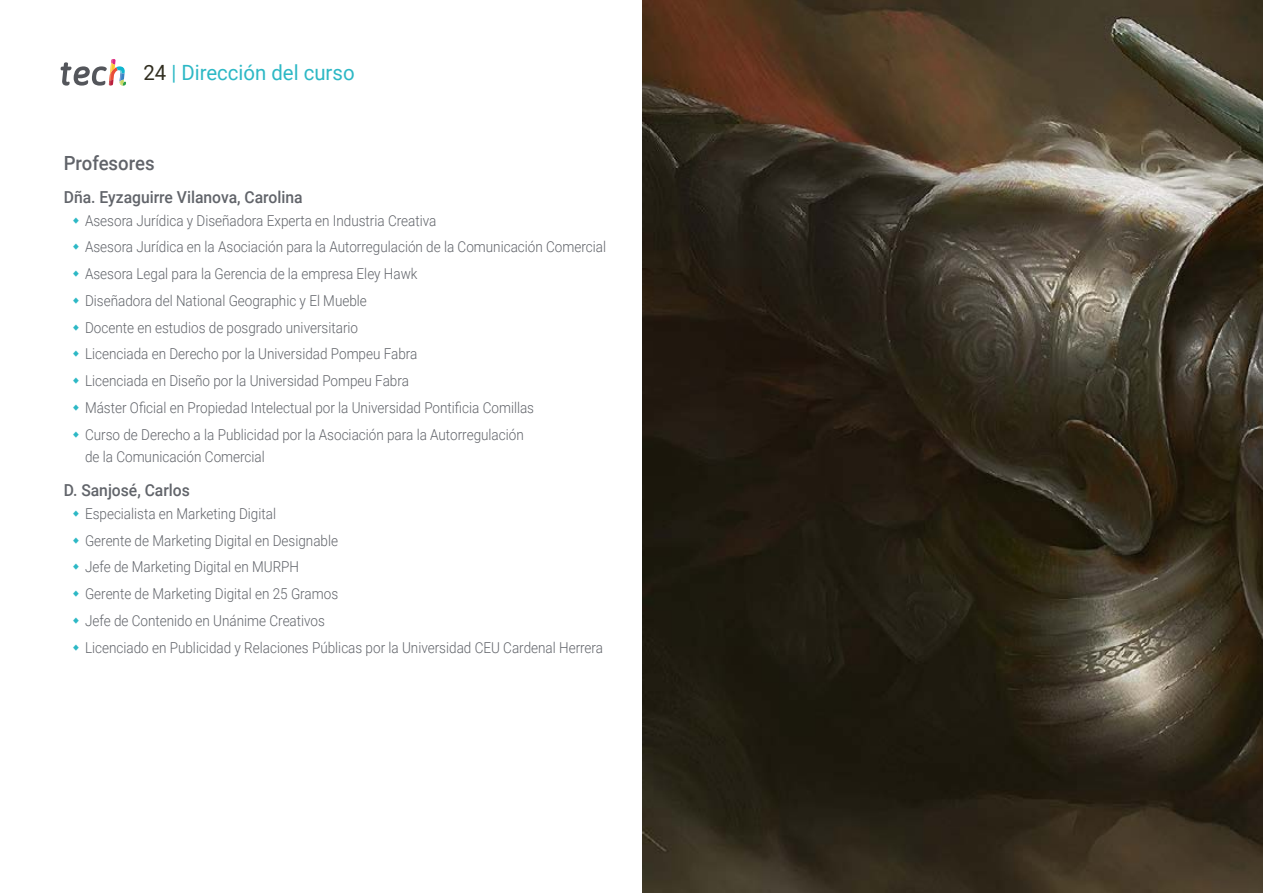
<style>
.page{position:relative;width:1263px;height:893px;background:#fff}
.page>*{position:absolute;margin:0;border:0;box-sizing:border-box;transform-origin:0 0}
.t1{font:21px "Roboto";color:#2db8c5}
.t2{font:500 19.5px "Roboto";color:#61646a;scale:.95 1}
.t3{font:500 16.5px "Roboto";color:#61646a;scale:.95 1}
.t4{font:300 15px/26.7px "Roboto";color:#61646a;scale:.9 1}
.s1{color:#312e20}
</style>
<div class="page">
<svg style="left:61px;top:59px;width:65px;height:27px"></svg>
<img style="left:642px;top:0;width:621px;height:893px">
<h1 class="t1" style="left:144px;top:57px;width:213px"><span class="s1">24</span> | Dirección del curso</h1>
<h2 class="t2" style="left:64px;top:149px;width:97px">Profesores</h2>
<p class="t3" style="left:64px;top:186px;width:253px">Dña. Eyzaguirre Vilanova, Carolina</p>
<p class="t4" style="left:85px;top:206px;width:580px">Asesora Jurídica y Diseñadora Experta en Industria Creativa<br>Asesora Jurídica en la Asociación para la Autorregulación de la Comunicación Comercial Asesora Legal para la Gerencia de la empresa Eley Hawk<br>Diseñadora del National Geographic y El Mueble<br>Docente en estudios de posgrado universitario<br>Licenciada en Derecho por la Universidad Pompeu Fabra<br>Licenciada en Diseño por la Universidad Pompeu Fabra<br>Máster Oficial en Propiedad Intelectual por la Universidad Pontificia Comillas<br>Curso de Derecho a la Publicidad por la Asociación para la Autorregulación</p>
<p class="t4" style="left:85px;top:443px;width:201px">de la Comunicación Comercial</p>
<p class="t3" style="left:64px;top:479px;width:134px">D. Sanjosé, Carlos</p>
<p class="t4" style="left:85px;top:500px;width:577px">Especialista en Marketing Digital<br>Gerente de Marketing Digital en Designable<br>Jefe de Marketing Digital en MURPH<br>Gerente de Marketing Digital en 25 Gramos<br>Jefe de Contenido en Unánime Creativos<br>Licenciado en Publicidad y Relaciones Públicas por la Universidad CEU Cardenal Herrera</p>
</div>
